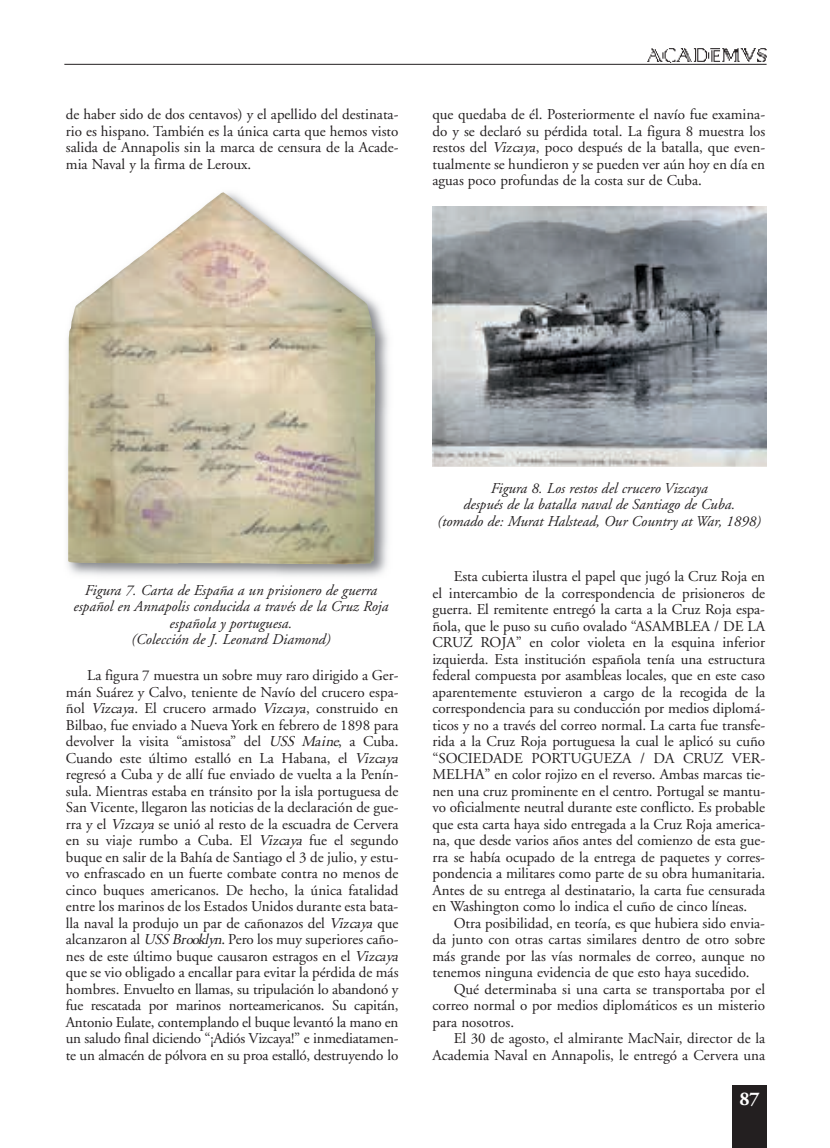
<style>
.page{position:relative;width:830px;height:1148px;background:#fff}
.page>*{position:absolute;margin:0;border:0;box-sizing:border-box;transform-origin:0 0}
.t1{font:700 19.5px "Adobe Garamond";color:#fff}
.t2{font:15px/16.5px "Adobe Garamond";color:#231f20;text-align:justify}
.t3{font:italic 15px/16.5px "Adobe Garamond";color:#231f20;text-align:center}
.s1{font-style:italic}
</style>
<div class="page">
<div style="left:732px;top:1085px;width:34px;height:63px;background:#231f20"></div>
<img style="left:645px;top:48px;width:122px;height:16px">
<hr style="left:64px;top:64px;width:702px;height:1px;background:#231f20">
<img style="left:67px;top:220px;width:322px;height:356px">
<img style="left:68px;top:192px;width:201px;height:257px">
<img style="left:432px;top:207px;width:334px;height:260px">
<p class="t2" style="left:66px;top:107px;width:334px">de haber sido de dos centavos) y el apellido del destinata&shy;rio es hispano. También es la única carta que hemos visto salida de Annapolis sin la marca de censura de la Acade&shy;mia Naval y la firma de Leroux.</p>
<p class="t2" style="left:432px;top:107px;width:334px">que quedaba de él. Posteriormente el navío fue examina&shy;do y se declaró su pérdida total. La figura 8 muestra los restos del <span class="s1">Vizcaya</span>, poco después de la batalla, que even&shy;tualmente se hundieron y se pueden ver aún hoy en día en aguas poco profundas de la costa sur de Cuba.</p>
<p class="t3" style="left:73px;top:583px;width:316px">Figura 7. Carta de España a un prisionero de guerra español en Annapolis conducida a través de la Cruz Roja española y portuguesa.<br>(Colección de J. Leonard Diamond)</p>
<p class="t2" style="left:66px;top:668px;width:336px;text-align:left;text-indent:21px">La figura 7 muestra un sobre muy raro dirigido a Ger&shy;mán Suárez y Calvo, teniente de Navío del crucero espa&shy;ñol <span class="s1">Vizcaya</span>. El crucero armado <span class="s1">Vizcaya</span>, construido en Bilbao, fue enviado a Nueva York en febrero de 1898 para devolver la visita “amistosa” del <span class="s1">USS Maine</span>, a Cuba.<br>Cuando este último estalló en La Habana, el <span class="s1">Vizcaya </span>regresó a Cuba y de allí fue enviado de vuelta a la Penín&shy;sula. Mientras estaba en tránsito por la isla portuguesa de San Vicente, llegaron las noticias de la declaración de gue&shy;rra y el <span class="s1">Vizcaya</span> se unió al resto de la escuadra de Cervera en su viaje rumbo a Cuba. El <span class="s1">Vizcaya</span> fue el segundo buque en salir de la Bahía de Santiago el 3 de julio, y estu&shy;vo enfrascado en un fuerte combate contra no menos de cinco buques americanos. De hecho, la única fatalidad entre los marinos de los Estados Unidos durante esta bata&shy;lla naval la produjo un par de cañonazos del <span class="s1">Vizcaya</span> que alcanzaron al <span class="s1">USS Brooklyn</span>. Pero los muy superiores caño&shy;nes de este último buque causaron estragos en el <span class="s1">Vizcaya </span>que se vio obligado a encallar para evitar la pérdida de más hombres. Envuelto en llamas, su tripulación lo abandonó y fue rescatada por marinos norteamericanos. Su capitán, Antonio Eulate, contemplando el buque levantó la mano en un saludo final diciendo “¡Adiós Vizcaya!” e inmediatamen&shy;te un almacén de pólvora en su proa estalló, destruyendo lo</p>
<p class="t3" style="left:437px;top:481px;width:325px">Figura 8. Los restos del crucero Vizcaya<br>después de la batalla naval de Santiago de Cuba.<br>(tomado de: Murat Halstead, Our Country at War, 1898)</p>
<p class="t2" style="left:432px;top:569px;width:334px;text-indent:21px">Esta cubierta ilustra el papel que jugó la Cruz Roja en el intercambio de la correspondencia de prisioneros de guerra. El remitente entregó la carta a la Cruz Roja espa&shy;ñola, que le puso su cuño ovalado “ASAMBLEA / DE LA CRUZ ROJA” en color violeta en la esquina inferior izquierda. Esta institución española tenía una estructura federal compuesta por asambleas locales, que en este caso aparentemente estuvieron a cargo de la recogida de la correspondencia para su conducción por medios diplomá&shy;ticos y no a través del correo normal. La carta fue transfe&shy;rida a la Cruz Roja portuguesa la cual le aplicó su cuño “SOCIEDADE PORTUGUEZA / DA CRUZ VER-MELHA” en color rojizo en el reverso. Ambas marcas tie&shy;nen una cruz prominente en el centro. Portugal se mantu&shy;vo oficialmente neutral durante este conflicto. Es probable que esta carta haya sido entregada a la Cruz Roja america&shy;na, que desde varios años antes del comienzo de esta gue&shy;rra se había ocupado de la entrega de paquetes y corres&shy;pondencia a militares como parte de su obra humanitaria.<br>Antes de su entrega al destinatario, la carta fue censurada en Washington como lo indica el cuño de cinco líneas.</p>
<p class="t2" style="left:432px;top:916px;width:334px;text-indent:21px">Otra posibilidad, en teoría, es que hubiera sido envia&shy;da junto con otras cartas similares dentro de otro sobre más grande por las vías normales de correo, aunque no tenemos ninguna evidencia de que esto haya sucedido.</p>
<p class="t2" style="left:432px;top:982px;width:334px;text-indent:21px">Qué determinaba si una carta se transportaba por el correo normal o por medios diplomáticos es un misterio para nosotros.</p>
<p class="t2" style="left:432px;top:1031px;width:334px;text-align:right">El 30 de agosto, el almirante MacNair, director de la<br>Academia Naval en Annapolis, le entregó a Cervera una</p>
<h1 class="t1" style="left:739px;top:1090px;width:22px">87</h1>
</div>
